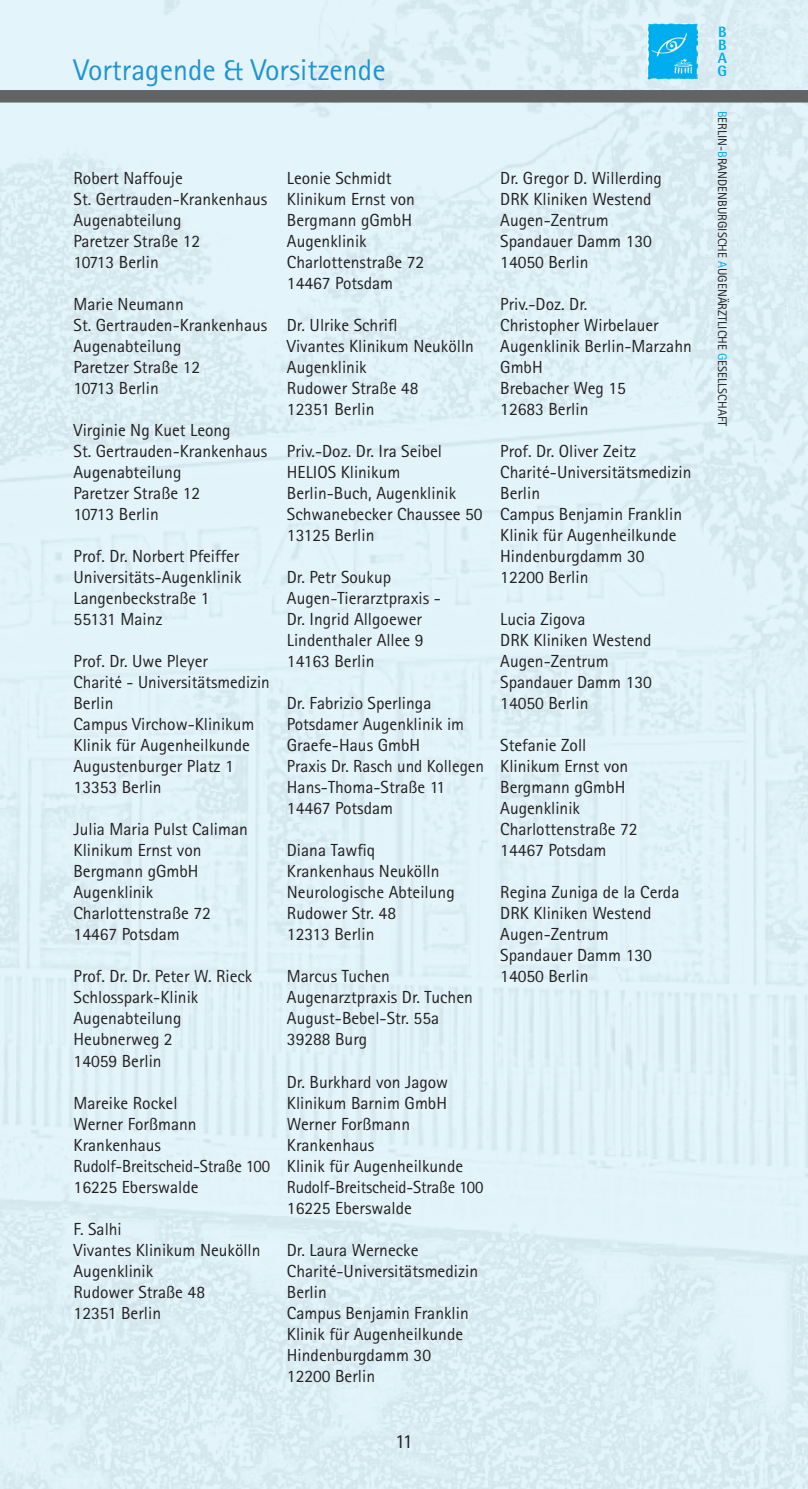
<style>
.page{position:relative;width:808px;height:1489px;background:#fff}
.page>*{position:absolute;margin:0;border:0;box-sizing:border-box;transform-origin:0 0}
.t1{font:30px "Rotis Sans Serif Std";color:#2094d2}
.t2{font:20px "Rotis Sans Serif Std";color:#231f20}
.t3{font:17.5px/21px "Rotis Sans Serif Std";color:#231f20}
.t4{font:800 15px/13px "Rotis Semi Sans Std";color:#00aeef;text-align:justify}
.t5{font:12.5px "Rotis Sans Serif Std";color:#231f20}
.s1{color:#00aeef}
</style>
<div class="page">
<div style="left:0;top:0;width:808px;height:1488px;background:#e1f3fa"></div>
<div style="left:0;top:90px;width:808px;height:13px;background:#606465"></div>
<img style="left:648px;top:23px;width:50px;height:56px">
<h1 class="t1" style="left:74px;top:52px;width:314px">Vortragende &amp; Vorsitzende</h1>
<p class="t3" style="left:74px;top:167px;width:195px">Robert Naffouje<br>St. Gertrauden-Krankenhaus<br>Augenabteilung<br>Paretzer Straße 12<br>10713 Berlin</p>
<p class="t3" style="left:74px;top:293px;width:195px">Marie Neumann<br>St. Gertrauden-Krankenhaus<br>Augenabteilung<br>Paretzer Straße 12<br>10713 Berlin</p>
<p class="t3" style="left:74px;top:419px;width:195px">Virginie Ng Kuet Leong<br>St. Gertrauden-Krankenhaus<br>Augenabteilung<br>Paretzer Straße 12<br>10713 Berlin</p>
<p class="t3" style="left:74px;top:545px;width:169px">Prof. Dr. Norbert Pfeiffer<br>Universitäts-Augenklinik<br>Langenbeckstraße 1<br>55131 Mainz</p>
<p class="t3" style="left:74px;top:650px;width:198px">Prof. Dr. Uwe Pleyer<br>Charité - Universitätsmedizin<br>Berlin<br>Campus Virchow-Klinikum<br>Klinik für Augenheilkunde<br>Augustenburger Platz 1<br>13353 Berlin</p>
<p class="t3" style="left:74px;top:818px;width:176px">Julia Maria Pulst Caliman<br>Klinikum Ernst von<br>Bergmann gGmbH<br>Augenklinik<br>Charlottenstraße 72<br>14467 Potsdam</p>
<p class="t3" style="left:74px;top:965px;width:180px">Prof. Dr. Dr. Peter W. Rieck<br>Schlosspark-Klinik<br>Augenabteilung<br>Heubnerweg 2<br>14059 Berlin</p>
<p class="t3" style="left:74px;top:1091px;width:198px">Mareike Rockel<br>Werner Forßmann<br>Krankenhaus<br>Rudolf-Breitscheid-Straße 100<br>16225 Eberswalde</p>
<p class="t3" style="left:74px;top:1217px;width:189px">F. Salhi<br>Vivantes Klinikum Neukölln<br>Augenklinik<br>Rudower Straße 48<br>12351 Berlin</p>
<p class="t3" style="left:287px;top:167px;width:139px">Leonie Schmidt<br>Klinikum Ernst von<br>Bergmann gGmbH<br>Augenklinik<br>Charlottenstraße 72<br>14467 Potsdam</p>
<p class="t3" style="left:287px;top:314px;width:189px">Dr. Ulrike Schrifl<br>Vivantes Klinikum Neukölln<br>Augenklinik<br>Rudower Straße 48<br>12351 Berlin</p>
<p class="t3" style="left:287px;top:440px;width:197px">Priv.-Doz. Dr. Ira Seibel<br>HELIOS Klinikum<br>Berlin-Buch, Augenklinik<br>Schwanebecker Chaussee 50<br>13125 Berlin</p>
<p class="t3" style="left:287px;top:566px;width:155px">Dr. Petr Soukup<br>Augen-Tierarztpraxis -<br>Dr. Ingrid Allgoewer<br>Lindenthaler Allee 9<br>14163 Berlin</p>
<p class="t3" style="left:287px;top:692px;width:199px">Dr. Fabrizio Sperlinga<br>Potsdamer Augenklinik im<br>Graefe-Haus GmbH<br>Praxis Dr. Rasch und Kollegen<br>Hans-Thoma-Straße 11<br>14467 Potsdam</p>
<p class="t3" style="left:287px;top:839px;width:169px">Diana Tawfiq<br>Krankenhaus Neukölln<br>Neurologische Abteilung<br>Rudower Str. 48<br>12313 Berlin</p>
<p class="t3" style="left:287px;top:965px;width:187px">Marcus Tuchen<br>Augenarztpraxis Dr. Tuchen<br>August-Bebel-Str. 55a<br>39288 Burg</p>
<p class="t3" style="left:287px;top:1070px;width:198px">Dr. Burkhard von Jagow<br>Klinikum Barnim GmbH<br>Werner Forßmann<br>Krankenhaus<br>Klinik für Augenheilkunde<br>Rudolf-Breitscheid-Straße 100<br>16225 Eberswalde</p>
<p class="t3" style="left:287px;top:1238px;width:193px">Dr. Laura Wernecke<br>Charité-Universitätsmedizin<br>Berlin<br>Campus Benjamin Franklin<br>Klinik für Augenheilkunde<br>Hindenburgdamm 30<br>12200 Berlin</p>
<p class="t3" style="left:500px;top:167px;width:163px">Dr. Gregor D. Willerding<br>DRK Kliniken Westend<br>Augen-Zentrum<br>Spandauer Damm 130<br>14050 Berlin</p>
<p class="t3" style="left:500px;top:293px;width:193px">Priv.-Doz. Dr.<br>Christopher Wirbelauer<br>Augenklinik Berlin-Marzahn<br>GmbH<br>Brebacher Weg 15<br>12683 Berlin</p>
<p class="t3" style="left:500px;top:440px;width:193px">Prof. Dr. Oliver Zeitz<br>Charité-Universitätsmedizin<br>Berlin<br>Campus Benjamin Franklin<br>Klinik für Augenheilkunde<br>Hindenburgdamm 30<br>12200 Berlin</p>
<p class="t3" style="left:500px;top:608px;width:153px">Lucia Zigova<br>DRK Kliniken Westend<br>Augen-Zentrum<br>Spandauer Damm 130<br>14050 Berlin</p>
<p class="t3" style="left:500px;top:734px;width:139px">Stefanie Zoll<br>Klinikum Ernst von<br>Bergmann gGmbH<br>Augenklinik<br>Charlottenstraße 72<br>14467 Potsdam</p>
<p class="t3" style="left:500px;top:881px;width:181px">Regina Zuniga de la Cerda<br>DRK Kliniken Westend<br>Augen-Zentrum<br>Spandauer Damm 130<br>14050 Berlin</p>
<p class="t2" style="left:395px;top:1429px;width:19px">11</p>
<p class="t4" style="left:717px;top:25px;width:11px">B B A G</p>
<p class="t5" style="left:729px;top:110px;width:317px;rotate:90deg"><span class="s1">B</span>ERLIN-<span class="s1">B</span>RANDENBURGISCHE <span class="s1">A</span>UGENÄRZTLICHE <span class="s1">G</span>ESELLSCHAFT</p>
</div>
